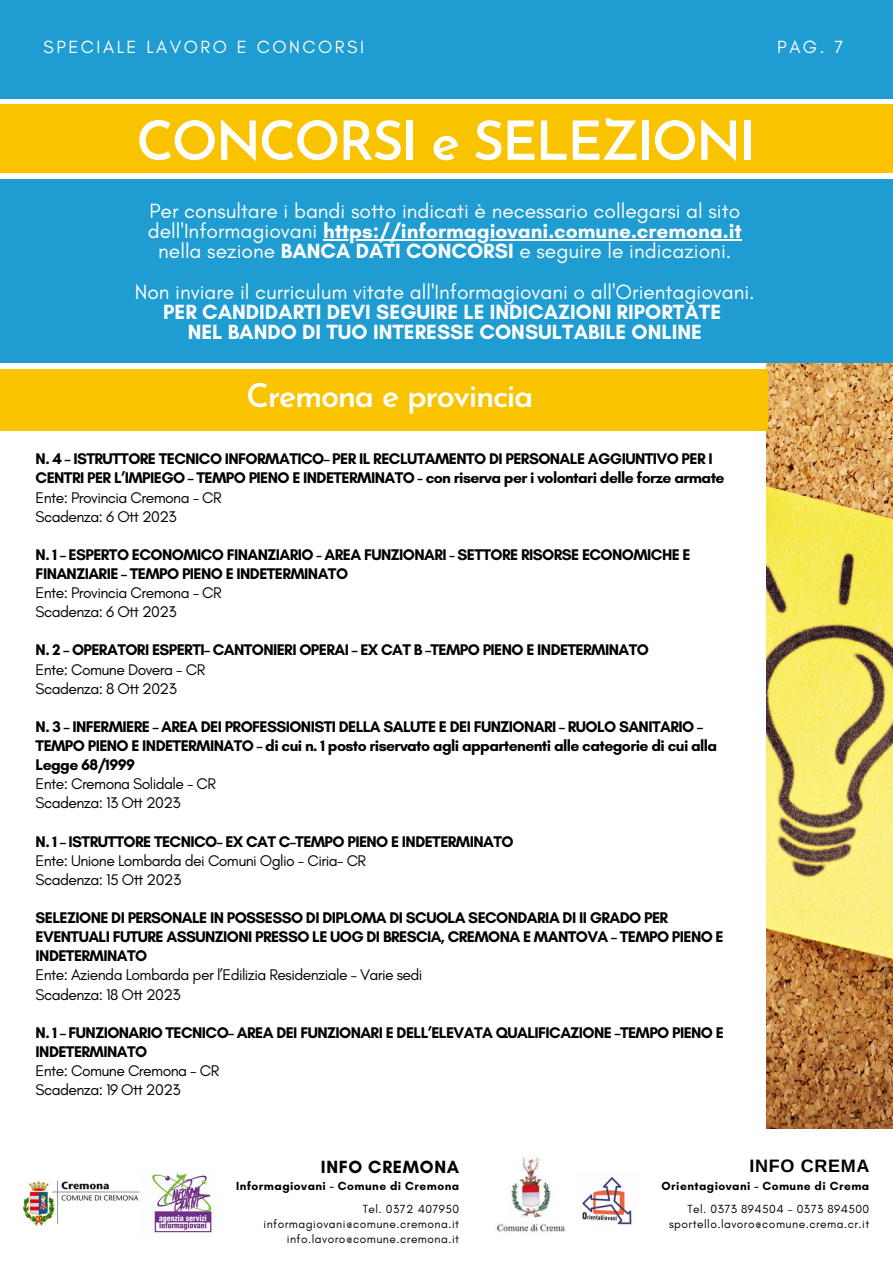
<style>
.page{position:relative;width:893px;height:1264px;background:#fff}
.page>*{position:absolute;margin:0;border:0;box-sizing:border-box;transform-origin:0 0}
.t1{font:600 54px "Josefin Sans";letter-spacing:-.04em;color:#fff}
.t2{font:600 32.4px "Josefin Sans";letter-spacing:-.04em;color:#fff}
.t3{font:21px "Glacial Indifference";color:#fff}
.t4{font:700 21px "Glacial Indifference";color:#fff}
.t5{font:18px "Glacial Indifference";letter-spacing:.14em;color:#fff}
.t6{font:700 18px "Glacial Indifference";letter-spacing:.035em;color:#000}
.t7{font:700 18px "Arimo";letter-spacing:.035em;color:#000}
.t8{font:700 15.75px/19px "Glacial Indifference";letter-spacing:-.035em;color:#000}
.t9{font:15.75px "Glacial Indifference";letter-spacing:-.035em;color:#000}
.t10{font:12px "Glacial Indifference";letter-spacing:.035em;color:#000}
.t11{font:700 12px "Glacial Indifference";letter-spacing:.035em;color:#000}
.s1{font-weight:400}
.s2{font-weight:700}
</style>
<div class="page">
<div style="left:0;top:0;width:892px;height:98px;background:#1f9cd1"></div>
<div style="left:0;top:104px;width:892px;height:68px;background:#fac300"></div>
<div style="left:0;top:179px;width:892px;height:184px;background:#1f9cd1"></div>
<hr style="left:323px;top:239px;width:418px;height:1px;background:#fff">
<img style="left:766px;top:363px;width:126px;height:765px">
<div style="left:0;top:369px;width:768px;height:62px;background:#fac300"></div>
<img style="left:496px;top:1156px;width:69px;height:76px">
<img style="left:139px;top:1173px;width:73px;height:60px">
<img style="left:23px;top:1180px;width:116px;height:45px">
<img style="left:582px;top:1177px;width:50px;height:48px">
<p class="t5" style="left:44px;top:36px;width:322px">SPECIALE LAVORO E CONCORSI</p>
<p class="t5" style="left:777px;top:36px;width:67px">PAG. 7</p>
<p class="t1" style="left:136px;top:119px;width:621px">CONCORSI e SELEZIONI</p>
<p class="t3" style="left:149px;top:198px;width:592px">Per consultare i bandi sotto indicati è necessario collegarsi al sito</p>
<p class="t4" style="left:148px;top:218px;width:595px"><span class="s1">dell'Informagiovani</span> https://informagiovani.comune.cremona.it</p>
<p class="t3" style="left:158px;top:238px;width:574px">nella sezione <span class="s2">BANCA DATI CONCORSI</span> e seguire le indicazioni.</p>
<p class="t3" style="left:135px;top:278px;width:621px">Non inviare il curriculum vitate all'Informagiovani o all'Orientagiovani.</p>
<p class="t4" style="left:163px;top:299px;width:559px">PER CANDIDARTI DEVI SEGUIRE LE INDICAZIONI RIPORTATE</p>
<p class="t4" style="left:188px;top:319px;width:515px">NEL BANDO DI TUO INTERESSE CONSULTABILE ONLINE</p>
<p class="t2" style="left:246px;top:383px;width:288px">Cremona e provincia</p>
<p class="t8" style="left:36px;top:449px;width:690px">N. 4 – ISTRUTTORE TECNICO INFORMATICO– PER IL RECLUTAMENTO DI PERSONALE AGGIUNTIVO PER I<br>CENTRI PER L’IMPIEGO – TEMPO PIENO E INDETERMINATO - con riserva per i volontari delle forze armate</p>
<p class="t9" style="left:36px;top:487px;width:187px">Ente: Provincia Cremona - CR</p>
<p class="t9" style="left:36px;top:506px;width:142px">Scadenza: 6 Ott 2023</p>
<p class="t8" style="left:36px;top:545px;width:656px">N. 1 – ESPERTO ECONOMICO FINANZIARIO - AREA FUNZIONARI - SETTORE RISORSE ECONOMICHE E<br>FINANZIARIE – TEMPO PIENO E INDETERMINATO</p>
<p class="t9" style="left:36px;top:583px;width:187px">Ente: Provincia Cremona - CR</p>
<p class="t9" style="left:36px;top:602px;width:142px">Scadenza: 6 Ott 2023</p>
<p class="t8" style="left:36px;top:640px;width:614px">N. 2 – OPERATORI ESPERTI– CANTONIERI OPERAI – EX CAT B –TEMPO PIENO E INDETERMINATO</p>
<p class="t9" style="left:36px;top:659px;width:171px">Ente: Comune Dovera - CR</p>
<p class="t9" style="left:36px;top:678px;width:143px">Scadenza: 8 Ott 2023</p>
<p class="t8" style="left:36px;top:717px;width:683px">N. 3 – INFERMIERE – AREA DEI PROFESSIONISTI DELLA SALUTE E DEI FUNZIONARI – RUOLO SANITARIO –<br>TEMPO PIENO E INDETERMINATO – di cui n. 1 posto riservato agli appartenenti alle categorie di cui alla<br>Legge 68/1999</p>
<p class="t9" style="left:36px;top:774px;width:182px">Ente: Cremona Solidale - CR</p>
<p class="t9" style="left:36px;top:793px;width:147px">Scadenza: 13 Ott 2023</p>
<p class="t8" style="left:36px;top:831px;width:479px">N. 1 – ISTRUTTORE TECNICO– EX CAT C–TEMPO PIENO E INDETERMINATO</p>
<p class="t9" style="left:36px;top:850px;width:332px">Ente: Unione Lombarda dei Comuni Oglio - Ciria- CR</p>
<p class="t9" style="left:36px;top:870px;width:147px">Scadenza: 15 Ott 2023</p>
<p class="t8" style="left:36px;top:908px;width:689px">SELEZIONE DI PERSONALE IN POSSESSO DI DIPLOMA DI SCUOLA SECONDARIA DI II GRADO PER<br>EVENTUALI FUTURE ASSUNZIONI PRESSO LE UOG DI BRESCIA, CREMONA E MANTOVA – TEMPO PIENO E<br>INDETERMINATO</p>
<p class="t9" style="left:36px;top:965px;width:388px">Ente: Azienda Lombarda per l’Edilizia Residenziale – Varie sedi</p>
<p class="t9" style="left:36px;top:984px;width:147px">Scadenza: 18 Ott 2023</p>
<p class="t8" style="left:36px;top:1022px;width:689px">N. 1 – FUNZIONARIO TECNICO– AREA DEI FUNZIONARI E DELL’ELEVATA QUALIFICAZIONE –TEMPO PIENO E<br>INDETERMINATO</p>
<p class="t9" style="left:36px;top:1061px;width:185px">Ente: Comune Cremona - CR</p>
<p class="t9" style="left:36px;top:1080px;width:146px">Scadenza: 19 Ott 2023</p>
<p class="t6" style="left:321px;top:1155px;width:140px">INFO CREMONA</p>
<p class="t7" style="left:749px;top:1155px;width:121px">INFO CREMA</p>
<p class="t11" style="left:236px;top:1178px;width:225px">Informagiovani - Comune di Cremona</p>
<p class="t11" style="left:661px;top:1178px;width:209px">Orientagiovani - Comune di Crema</p>
<p class="t10" style="left:363px;top:1201px;width:98px">Tel. 0372 407950</p>
<p class="t10" style="left:263px;top:1216px;width:197px">informagiovani@comune.cremona.it</p>
<p class="t10" style="left:287px;top:1231px;width:174px">info.lavoro@comune.cremona.it</p>
<p class="t10" style="left:687px;top:1201px;width:183px">Tel. 0373 894504 - 0373 894500</p>
<p class="t10" style="left:669px;top:1216px;width:202px">sportello.lavoro@comune.crema.cr.it</p>
</div>
